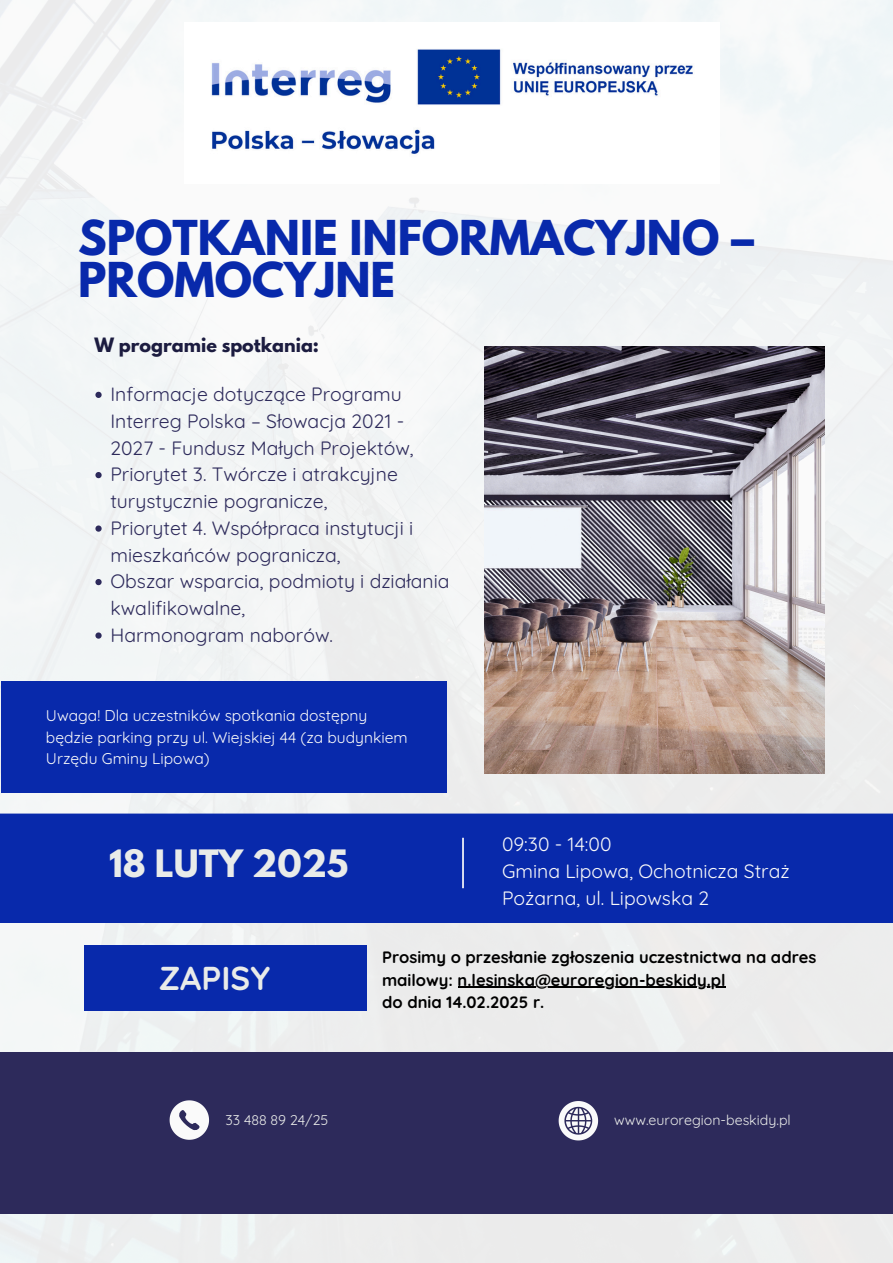
<style>
.page{position:relative;width:893px;height:1263px;background:#fff}
.page>*{position:absolute;margin:0;border:0;box-sizing:border-box;transform-origin:0 0}
.t1{font:700 42.6px/42.2px "League Spartan";color:#0829ab}
.t2{font:700 33.45px "League Spartan";color:#e9ebe9}
.t3{font:700 33.15px "Quicksand";color:#e9ebe9}
.t4{font:19.27px/26.8px "Quicksand";color:#2d2a5b}
.t5{font:19.27px/26.9px "Quicksand";color:#fafafa}
.t6{font:700 17.55px "League Spartan";color:#1c1c40}
.t7{font:700 16.5px/22.5px "Quicksand";color:#000}
.t8{font:15.52px/21.4px "Quicksand";color:#fafafa}
.t9{font:14.1px "Quicksand";color:#e9ebe9}
</style>
<div class="page">
<img style="left:0;top:0;width:893px;height:1263px">
<div style="left:0;top:1052px;width:893px;height:161px;background:#2d2a5b"></div>
<div style="left:84px;top:945px;width:282px;height:66px;background:#0829ab"></div>
<div style="left:0;top:813px;width:893px;height:110px;background:#0829ab"></div>
<hr style="left:462px;top:838px;width:2px;height:50px;background:#fafafa">
<img style="left:185px;top:22px;width:534px;height:162px">
<img style="left:484px;top:346px;width:340px;height:428px">
<svg style="left:558px;top:1101px;width:40px;height:39px"></svg>
<svg style="left:170px;top:1100px;width:39px;height:40px"></svg>
<svg style="left:95px;top:392px;width:7px;height:6px"></svg>
<svg style="left:95px;top:472px;width:7px;height:6px"></svg>
<svg style="left:95px;top:525px;width:7px;height:7px"></svg>
<svg style="left:95px;top:579px;width:7px;height:6px"></svg>
<svg style="left:95px;top:632px;width:7px;height:7px"></svg>
<svg style="left:458px;top:986px;width:13px;height:2px"></svg>
<hr style="left:471px;top:986px;width:254px;height:2px;background:#000">
<div style="left:1px;top:681px;width:445px;height:112px;background:#0829ab"></div>
<p class="t1" style="left:78px;top:222px;width:677px">SPOTKANIE INFORMACYJNO –<br>PROMOCYJNE</p>
<h1 class="t6" style="left:94px;top:336px;width:226px">W programie spotkania:</h1>
<p class="t4" style="left:110px;top:380px;width:305px">Informacje dotyczące Programu<br>Interreg Polska – Słowacja 2021 -<br>2027 - Fundusz Małych Projektów,</p>
<p class="t4" style="left:110px;top:461px;width:289px">Priorytet 3. Twórcze i atrakcyjne turystycznie pogranicze,</p>
<p class="t4" style="left:110px;top:514px;width:304px">Priorytet 4. Współpraca instytucji i mieszkańców pogranicza,</p>
<h6 class="t4" style="left:110px;top:568px;width:341px">Obszar wsparcia, podmioty i działania kwalifikowalne,</h6>
<p class="t4" style="left:110px;top:621px;width:224px">Harmonogram naborów.</p>
<p class="t8" style="left:46px;top:705px;width:363px">Uwaga! Dla uczestników spotkania dostępny będzie parking przy ul. Wiejskiej 44 (za budynkiem<br>Urzędu Gminy Lipowa)</p>
<h3 class="t2" style="left:109px;top:847px;width:241px">18 LUTY 2025</h3>
<p class="t5" style="left:502px;top:830px;width:289px">09:30 - 14:00<br>Gmina Lipowa, Ochotnicza Straż<br>Pożarna, ul. Lipowska 2</p>
<h5 class="t3" style="left:159px;top:957px;width:113px">ZAPISY</h5>
<h4 class="t7" style="left:382px;top:945px;width:436px">Prosimy o przesłanie zgłoszenia uczestnictwa na adres mailowy: n.lesinska@euroregion-beskidy.pl</h4>
<h2 class="t7" style="left:382px;top:990px;width:164px">do dnia 14.02.2025 r.</h2>
<p class="t9" style="left:225px;top:1111px;width:104px">33 488 89 24/25</p>
<h2 class="t9" style="left:614px;top:1111px;width:178px">www.euroregion-beskidy.pl</h2>
</div>
